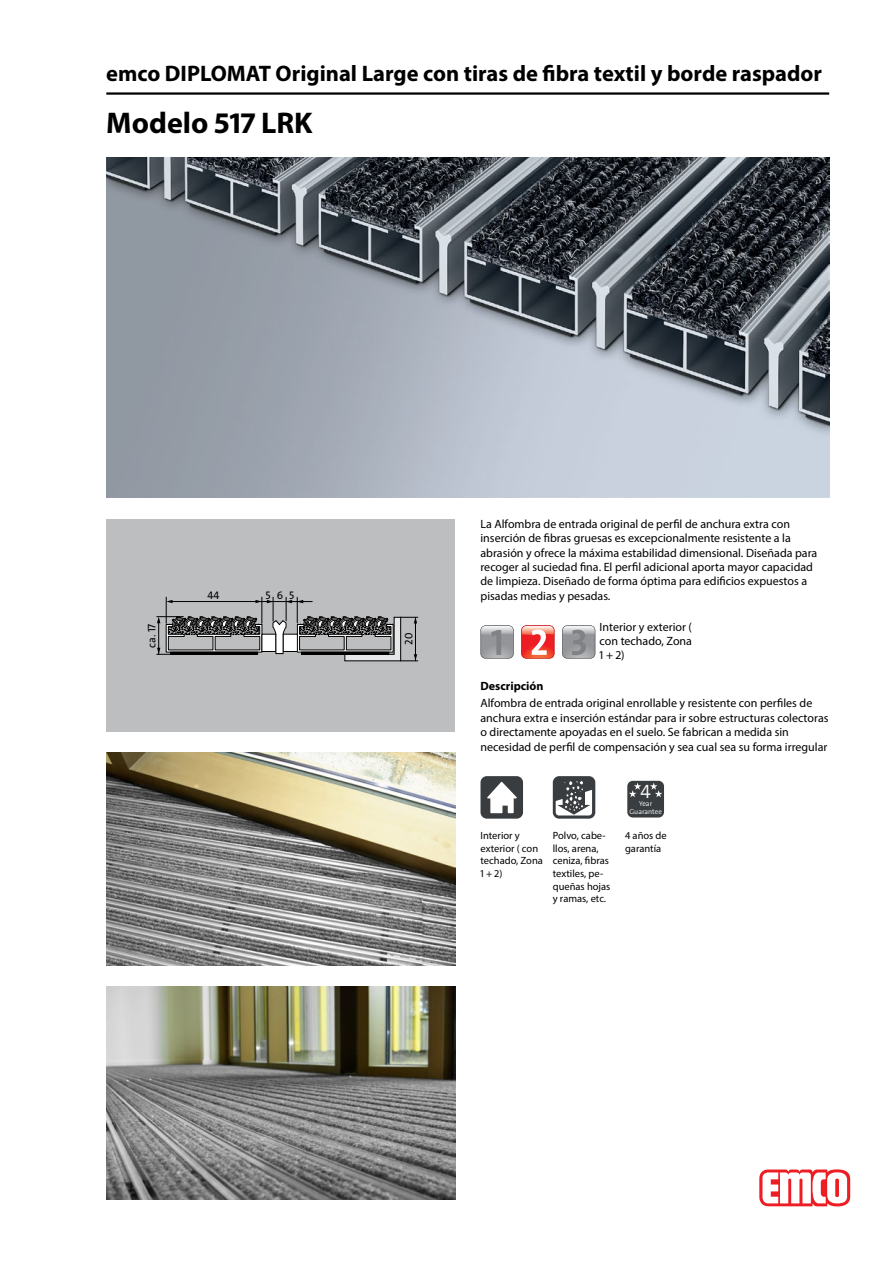
<style>
.page{position:relative;width:893px;height:1263px;background:#fff}
.page>*{position:absolute;margin:0;border:0;box-sizing:border-box;transform-origin:0 0}
.typ_bau{font:700 30px "Myriad Pro";color:#000}
.titel1_em_bau{font:700 22.5px "Myriad Pro";color:#000}
.BILDR{font:300 19.5px "The Sans Os F";color:#fff}
.Stoerer{font:12px/14.4px "Myriad Pro";color:#000}
.fliesstext_bau{font:12px/14.4px "Myriad Pro";color:#000;text-align:justify}
.fliesstext_bold_bau{font:700 12px "Myriad Pro";color:#000}
.BILDR-2{font:11.1px "The Sans Os F";color:#000}
.mouseovertext_bau{font:10.5px/12.6px "Myriad Pro";color:#000}
.BILDR-3{font:300 7.05px/7.8px "The Sans Os F";color:#fff;text-align:center}
</style>
<div class="page">
<img style="left:106px;top:157px;width:723px;height:340px">
<hr style="left:106px;top:92px;width:723px;height:3px;background:#000">
<svg style="left:759px;top:1169px;width:91px;height:37px"></svg>
<div style="left:106px;top:519px;width:349px;height:212px;background:#bcbec0"></div>
<svg style="left:157px;top:597px;width:261px;height:64px"></svg>
<img style="left:106px;top:753px;width:349px;height:212px">
<img style="left:106px;top:986px;width:349px;height:213px">
<svg style="left:521px;top:625px;width:33px;height:33px"></svg>
<svg style="left:562px;top:625px;width:33px;height:33px"></svg>
<svg style="left:480px;top:625px;width:34px;height:33px"></svg>
<div style="left:480px;top:776px;width:43px;height:43px;background:#3a3d40;border-radius:6px"></div>
<svg style="left:487px;top:782px;width:30px;height:31px"></svg>
<svg style="left:553px;top:776px;width:42px;height:43px"></svg>
<svg style="left:556px;top:781px;width:36px;height:34px"></svg>
<div style="left:627px;top:781px;width:37px;height:36px;background:#3a3d40;border-radius:5px"></div>
<svg style="left:629px;top:782px;width:12px;height:15px"></svg>
<svg style="left:650px;top:783px;width:12px;height:14px"></svg>
<p class="titel1_em_bau" style="left:106px;top:59px;width:717px">emco DIPLOMAT Original Large con tiras de fibra textil y borde raspador</p>
<p class="typ_bau" style="left:106px;top:103px;width:208px">Modelo 517 LRK</p>
<p class="BILDR-2" style="left:208px;top:588px;width:14px">44</p>
<p class="BILDR-2" style="left:266px;top:588px;width:30px">565</p>
<p class="BILDR-2" style="left:145px;top:648px;width:26px;rotate:-90deg">ca. 17</p>
<p class="BILDR-2" style="left:402px;top:645px;width:13px;rotate:-90deg">20</p>
<p class="Stoerer" style="left:480px;top:516px;width:338px">La Alfombra de entrada original de perfil de anchura extra con inserción de fibras gruesas es excepcionalmente resistente a la abrasión y ofrece la máxima estabilidad dimensional. Diseñada para recoger al suciedad fina. El perfil adicional aporta mayor capacidad de limpieza. Diseñado de forma óptima para edificios expuestos a pisadas medias y pesadas.</p>
<p class="fliesstext_bau" style="left:600px;top:619px;width:94px">Interior y exterior ( con techado, Zona 1 + 2)</p>
<p class="fliesstext_bold_bau" style="left:480px;top:678px;width:65px">Descripción</p>
<p class="fliesstext_bau" style="left:480px;top:696px;width:349px;text-align:left">Alfombra de entrada original enrollable y resistente con perfiles de anchura extra e inserción estándar para ir sobre estructuras colectoras o directamente apoyadas en el suelo. Se fabrican a medida sin necesidad de perfil de compensación y sea cual sea su forma irregular</p>
<p class="mouseovertext_bau" style="left:480px;top:829px;width:64px">Interior y exterior ( con techado, Zona<br>1 + 2)</p>
<p class="mouseovertext_bau" style="left:553px;top:829px;width:59px">Polvo, cabe&shy;llos, arena, ceniza, fibras textiles, pe&shy;queñas hojas y ramas, etc.</p>
<p class="BILDR" style="left:640px;top:779px;width:12px">4</p>
<p class="BILDR-3" style="left:629px;top:800px;width:34px">Year<br>Guarantee</p>
<p class="mouseovertext_bau" style="left:625px;top:829px;width:43px">4 años de garantía</p>
</div>
